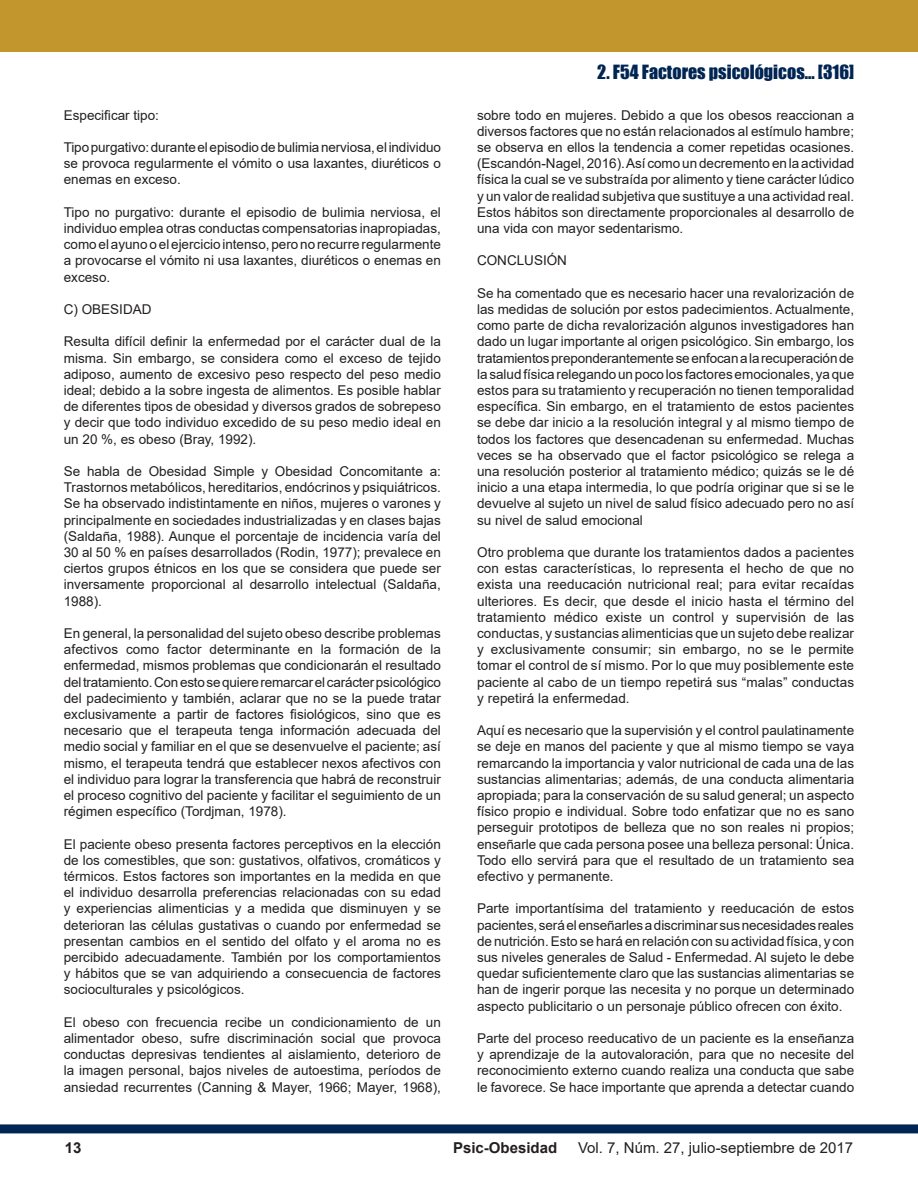
<style>
.page{position:relative;width:918px;height:1188px;background:#fff}
.page>*{position:absolute;margin:0;border:0;box-sizing:border-box;transform-origin:0 0}
.t1{font:18px "Impact";color:#002553}
.t2{font:15px "Arial";color:#231f20}
.t3{font:700 15px "Arial";color:#231f20}
.t4{font:13.5px/16.2px "Arial";color:#231f20;text-align:justify}
</style>
<div class="page">
<div style="left:0;top:1124px;width:918px;height:9px;background:#002553"></div>
<div style="left:0;top:0;width:918px;height:51px;background:#c2962d"></div>
<p class="t4" style="left:64px;top:107px;width:97px">Especificar tipo:</p>
<p class="t4" style="left:64px;top:139px;width:379px">Tipo purgativo: durante el episodio de bulimia nerviosa, el individuo se provoca regularmente el vómito o usa laxantes, diuréticos o enemas en exceso.</p>
<p class="t4" style="left:64px;top:204px;width:379px">Tipo no purgativo: durante el episodio de bulimia nerviosa, el individuo emplea otras conductas compensatorias inapropiadas, como el ayuno o el ejercicio intenso, pero no recurre regularmente a provocarse el vómito ni usa laxantes, diuréticos o enemas en exceso.</p>
<p class="t4" style="left:64px;top:301px;width:89px">C) OBESIDAD</p>
<p class="t4" style="left:64px;top:333px;width:379px">Resulta difícil definir la enfermedad por el carácter dual de la misma. Sin embargo, se considera como el exceso de tejido adiposo, aumento de excesivo peso respecto del peso medio ideal; debido a la sobre ingesta de alimentos. Es posible hablar de diferentes tipos de obesidad y diversos grados de sobrepeso y decir que todo individuo excedido de su peso medio ideal en un 20 %, es obeso (Bray, 1992).</p>
<p class="t4" style="left:64px;top:463px;width:379px">Se habla de Obesidad Simple y Obesidad Concomitante a:<br>Trastornos metabólicos, hereditarios, endócrinos y psiquiátricos.<br>Se ha observado indistintamente en niños, mujeres o varones y principalmente en sociedades industrializadas y en clases bajas (Saldaña, 1988). Aunque el porcentaje de incidencia varía del 30 al 50 % en países desarrollados (Rodin, 1977); prevalece en ciertos grupos étnicos en los que se considera que puede ser inversamente proporcional al desarrollo intelectual (Saldaña, 1988).</p>
<p class="t4" style="left:64px;top:625px;width:379px">En general, la personalidad del sujeto obeso describe problemas afectivos como factor determinante en la formación de la enfermedad, mismos problemas que condicionarán el resultado del tratamiento. Con esto se quiere remarcar el carácter psicológico del padecimiento y también, aclarar que no se la puede tratar exclusivamente a partir de factores fisiológicos, sino que es necesario que el terapeuta tenga información adecuada del medio social y familiar en el que se desenvuelve el paciente; así mismo, el terapeuta tendrá que establecer nexos afectivos con el individuo para lograr la transferencia que habrá de reconstruir el proceso cognitivo del paciente y facilitar el seguimiento de un régimen específico (Tordjman, 1978).</p>
<p class="t4" style="left:64px;top:836px;width:379px">El paciente obeso presenta factores perceptivos en la elección de los comestibles, que son: gustativos, olfativos, cromáticos y térmicos. Estos factores son importantes en la medida en que el individuo desarrolla preferencias relacionadas con su edad y experiencias alimenticias y a medida que disminuyen y se deterioran las células gustativas o cuando por enfermedad se presentan cambios en el sentido del olfato y el aroma no es percibido adecuadamente. También por los comportamientos y hábitos que se van adquiriendo a consecuencia de factores socioculturales y psicológicos.</p>
<p class="t4" style="left:64px;top:1014px;width:379px">El obeso con frecuencia recibe un condicionamiento de un alimentador obeso, sufre discriminación social que provoca conductas depresivas tendientes al aislamiento, deterioro de la imagen personal, bajos niveles de autoestima, períodos de ansiedad recurrentes (Canning &amp; Mayer, 1966; Mayer, 1968),</p>
<p class="t1" style="left:597px;top:58px;width:258px">2. F54 Factores psicológicos... [316]</p>
<p class="t4" style="left:477px;top:107px;width:379px">sobre todo en mujeres. Debido a que los obesos reaccionan a diversos factores que no están relacionados al estímulo hambre; se observa en ellos la tendencia a comer repetidas ocasiones. (Escandón-Nagel, 2016). Así como un decremento en la actividad física la cual se ve substraída por alimento y tiene carácter lúdico y un valor de realidad subjetiva que sustituye a una actividad real.<br>Estos hábitos son directamente proporcionales al desarrollo de una vida con mayor sedentarismo.</p>
<p class="t4" style="left:477px;top:252px;width:92px">CONCLUSIÓN</p>
<p class="t4" style="left:477px;top:285px;width:379px">Se ha comentado que es necesario hacer una revalorización de las medidas de solución por estos padecimientos. Actualmente, como parte de dicha revalorización algunos investigadores han dado un lugar importante al origen psicológico. Sin embargo, los tratamientos preponderantemente se enfocan a la recuperación de la salud física relegando un poco los factores emocionales, ya que estos para su tratamiento y recuperación no tienen temporalidad específica. Sin embargo, en el tratamiento de estos pacientes se debe dar inicio a la resolución integral y al mismo tiempo de todos los factores que desencadenan su enfermedad. Muchas veces se ha observado que el factor psicológico se relega a una resolución posterior al tratamiento médico; quizás se le dé inicio a una etapa intermedia, lo que podría originar que si se le devuelve al sujeto un nivel de salud físico adecuado pero no así su nivel de salud emocional</p>
<p class="t4" style="left:477px;top:544px;width:379px">Otro problema que durante los tratamientos dados a pacientes con estas características, lo representa el hecho de que no exista una reeducación nutricional real; para evitar recaídas ulteriores. Es decir, que desde el inicio hasta el término del tratamiento médico existe un control y supervisión de las conductas, y sustancias alimenticias que un sujeto debe realizar y exclusivamente consumir; sin embargo, no se le permite tomar el control de sí mismo. Por lo que muy posiblemente este paciente al cabo de un tiempo repetirá sus “malas” conductas y repetirá la enfermedad.</p>
<p class="t4" style="left:477px;top:722px;width:379px">Aquí es necesario que la supervisión y el control paulatinamente se deje en manos del paciente y que al mismo tiempo se vaya remarcando la importancia y valor nutricional de cada una de las sustancias alimentarias; además, de una conducta alimentaria apropiada; para la conservación de su salud general; un aspecto físico propio e individual. Sobre todo enfatizar que no es sano perseguir prototipos de belleza que no son reales ni propios; enseñarle que cada persona posee una belleza personal: Única.<br>Todo ello servirá para que el resultado de un tratamiento sea efectivo y permanente.</p>
<p class="t4" style="left:477px;top:900px;width:379px">Parte importantísima del tratamiento y reeducación de estos pacientes, será el enseñarles a discriminar sus necesidades reales de nutrición. Esto se hará en relación con su actividad física, y con sus niveles generales de Salud - Enfermedad. Al sujeto le debe quedar suficientemente claro que las sustancias alimentarias se han de ingerir porque las necesita y no porque un determinado aspecto publicitario o un personaje público ofrecen con éxito.</p>
<p class="t4" style="left:477px;top:1030px;width:379px">Parte del proceso reeducativo de un paciente es la enseñanza y aprendizaje de la autovaloración, para que no necesite del reconocimiento externo cuando realiza una conducta que sabe le favorece. Se hace importante que aprenda a detectar cuando</p>
<p class="t3" style="left:65px;top:1137px;width:18px">13</p>
<p class="t3" style="left:453px;top:1137px;width:106px">Psic-Obesidad</p>
<p class="t2" style="left:578px;top:1137px;width:277px">Vol. 7, Núm. 27, julio-septiembre de 2017</p>
</div>
